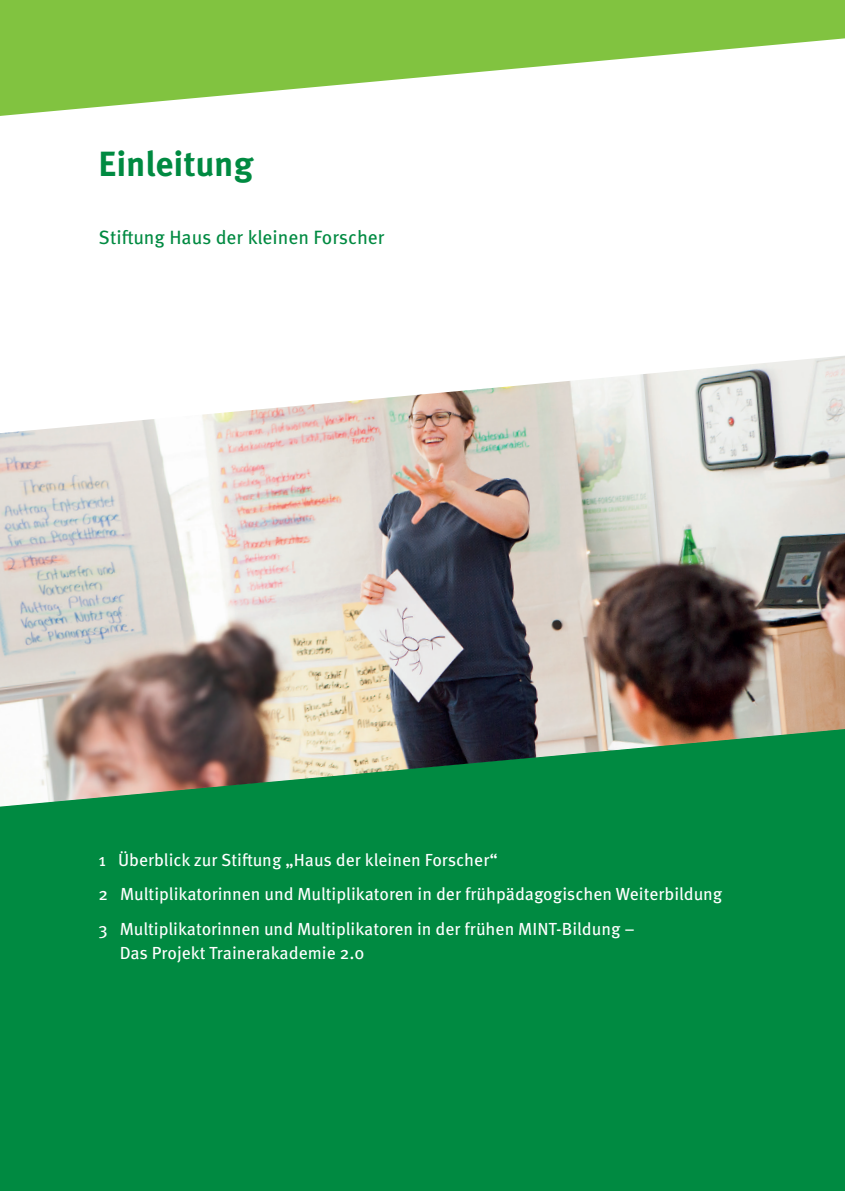
<style>
.page{position:relative;width:845px;height:1191px;background:#fff}
.page>*{position:absolute;margin:0;border:0;box-sizing:border-box;transform-origin:0 0}
.Überschrift_Trennsei{font:700 35px "Meta OT";color:#008a41}
.Autorennamen{font:19.25px "Meta OT";color:#008a41}
.Inhalt_Trennseite{font:17.5px/24.5px "Meta OT";color:#fff}
</style>
<div class="page">
<svg style="left:0;top:0;width:844px;height:116px;fill:#81c340"></svg>
<div style="left:0;top:808px;width:844px;height:383px;background:#008a41"></div>
<img style="left:0;top:356px;width:844px;height:452px">
<p class="Überschrift_Trennsei" style="left:99px;top:142px;width:156px">Einleitung</p>
<p class="Autorennamen" style="left:99px;top:225px;width:287px">Stiftung Haus der kleinen Forscher</p>
<p class="Inhalt_Trennseite" style="left:99px;top:848px;width:400px">1 Überblick zur Stiftung „Haus der kleinen Forscher“</p>
<p class="Inhalt_Trennseite" style="left:99px;top:882px;width:625px">2 Multiplikatorinnen und Multiplikatoren in der frühpädagogischen Weiterbildung</p>
<p class="Inhalt_Trennseite" style="left:120px;top:916px;width:516px;text-indent:-21px">3 Multiplikatorinnen und Multiplikatoren in der frühen MINT-Bildung –<br>Das Projekt Trainerakademie 2.0</p>
</div>
